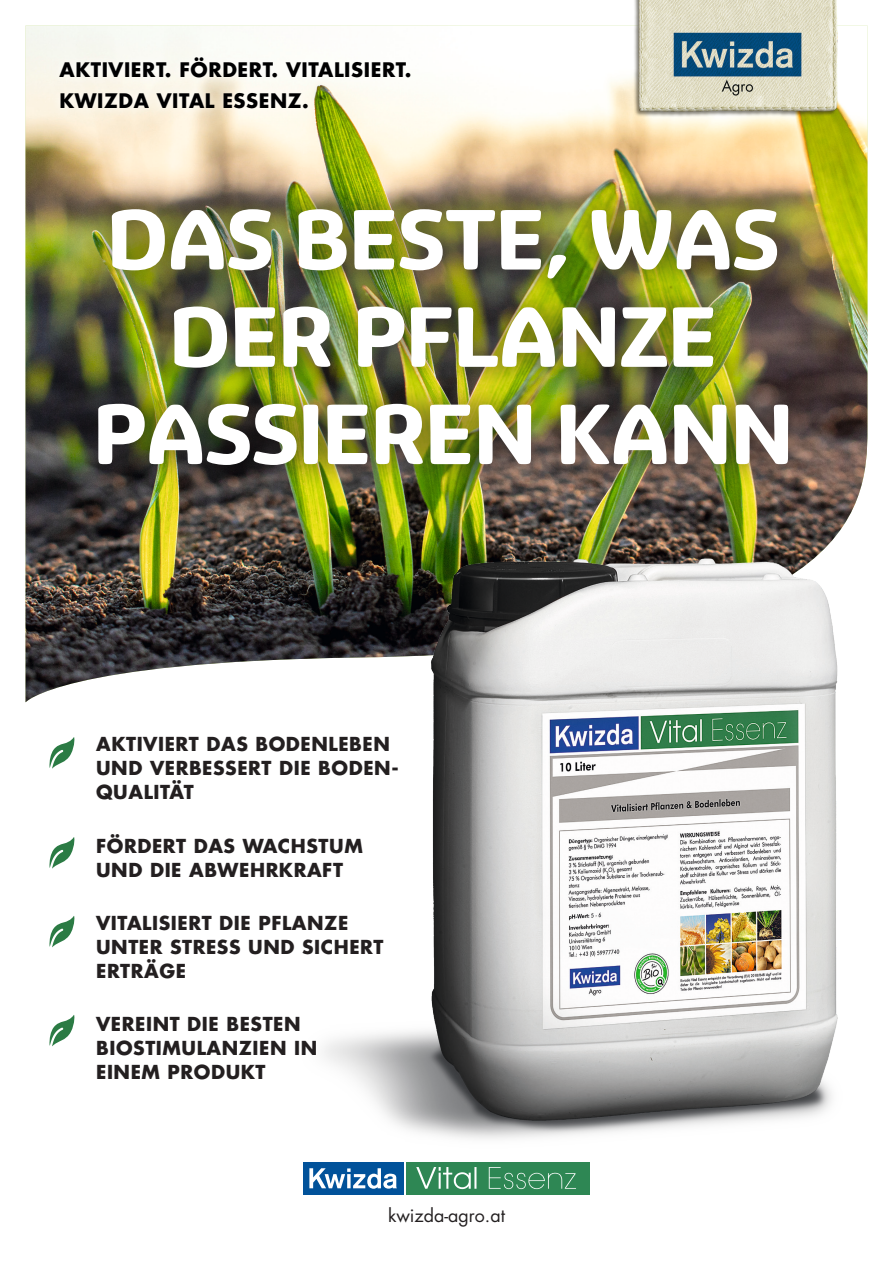
<style>
.page{position:relative;width:893px;height:1263px;background:#fff}
.page>*{position:absolute;margin:0;border:0;box-sizing:border-box;transform-origin:0 0}
.t1{font:900 82.65px/97.4px "Eigerdals";letter-spacing:.01em;color:#fff;text-align:center}
.t2{font:700 19.5px/30.8px "Futura Std";letter-spacing:.03em;color:#000001}
.t3{font:700 18.75px/24px "Futura Std";letter-spacing:.03em;color:#231f20}
.t4{font:18px "Futura Std";color:#231f20}
</style>
<div class="page">
<img style="left:26px;top:26px;width:841px;height:676px">
<svg style="left:51px;top:48px;width:369px;height:70px;fill:#fcfaf1"></svg>
<svg style="left:49px;top:737px;width:26px;height:31px"></svg>
<svg style="left:49px;top:837px;width:26px;height:31px"></svg>
<svg style="left:49px;top:916px;width:26px;height:31px"></svg>
<svg style="left:49px;top:1015px;width:26px;height:31px"></svg>
<div style="left:69px;top:181px;width:748px;height:313px;background:#231f20;opacity:.55"></div>
<img style="left:276px;top:459px;width:591px;height:735px">
<div style="left:406px;top:1162px;width:184px;height:32px;background:#2e8754"></div>
<svg style="left:416px;top:1167px;width:160px;height:22px"></svg>
<div style="left:303px;top:1162px;width:100px;height:32px;background:#01529a"></div>
<svg style="left:309px;top:1168px;width:88px;height:21px"></svg>
<img style="left:623px;top:0;width:225px;height:121px">
<p class="t2" style="left:60px;top:54px;width:353px">AKTIVIERT. FÖRDERT. VITALISIERT.<br>KWIZDA VITAL ESSENZ.</p>
<h1 class="t1" style="left:94px;top:191px;width:700px">DAS BESTE, WAS<br>DER PFLANZE<br>PASSIEREN KANN</h1>
<p class="t3" style="left:96px;top:732px;width:304px">AKTIVIERT DAS BODENLEBEN<br>UND VERBESSERT DIE BODEN-<br>QUALITÄT</p>
<p class="t3" style="left:96px;top:833px;width:268px">FÖRDERT DAS WACHSTUM<br>UND DIE ABWEHRKRAFT</p>
<p class="t3" style="left:96px;top:911px;width:289px">VITALISIERT DIE PFLANZE<br>UNTER STRESS UND SICHERT<br>ERTRÄGE</p>
<p class="t3" style="left:96px;top:1012px;width:223px">VEREINT DIE BESTEN<br>BIOSTIMULANZIEN IN<br>EINEM PRODUKT</p>
<p class="t4" style="left:388px;top:1203px;width:118px">kwizda-agro.at</p>
</div>
